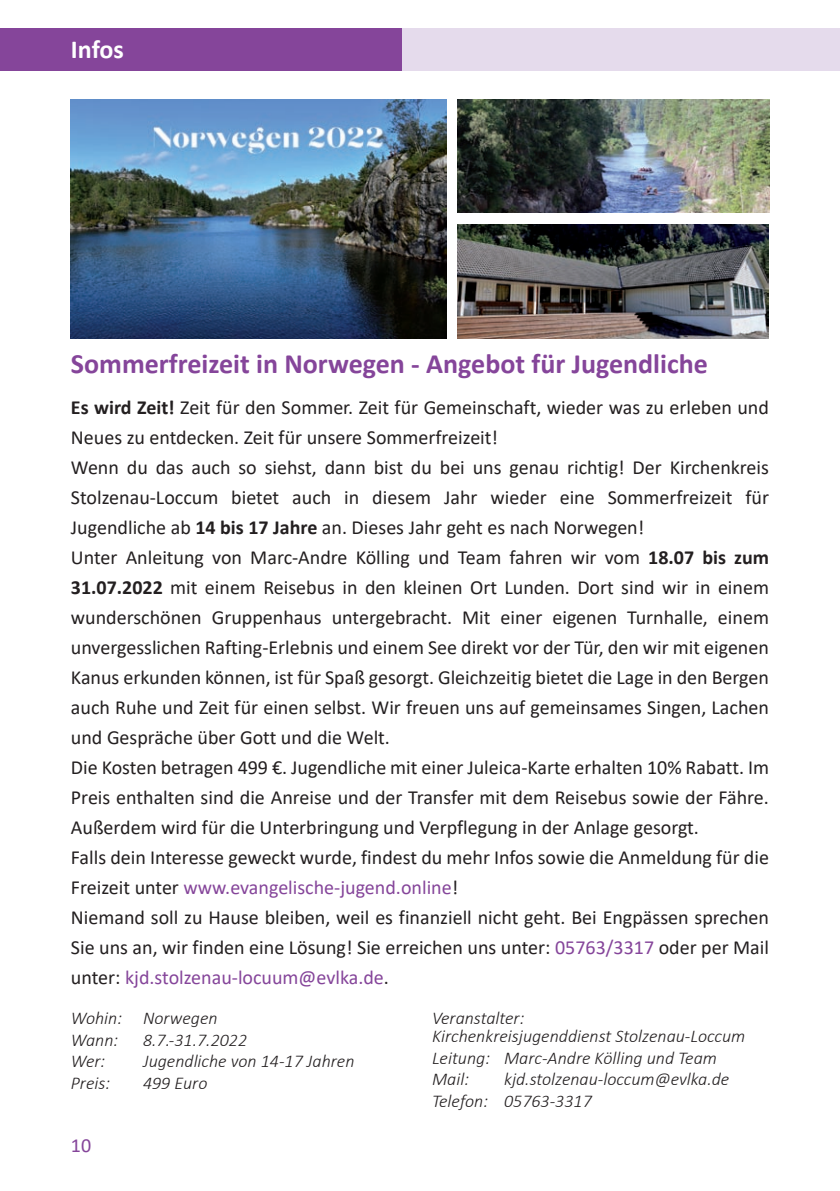
<style>
.page{position:relative;width:840px;height:1191px;background:#fff}
.page>*{position:absolute;margin:0;border:0;box-sizing:border-box;transform-origin:0 0}
.t1{font:700 28px "Calibri";color:#85459a}
.t2{font:700 26px "Calibri";letter-spacing:-.005em;color:#fff}
.t3{font:20px/30px "Calibri";color:#231f20}
.t4{font:20px "Calibri";color:#85459a}
.t5{font:italic 300 18px/21.6px "Calibri";color:#231f20}
.s1{font-weight:700}
.s2{color:#85459a}
</style>
<div class="page">
<div style="left:0;top:28px;width:403px;height:43px;background:#85459a"></div>
<div style="left:403px;top:28px;width:436px;height:43px;background:#e5dbec"></div>
<img style="left:71px;top:99px;width:375px;height:239px">
<img style="left:457px;top:99px;width:311px;height:114px">
<img style="left:457px;top:225px;width:310px;height:113px">
<h2 class="t2" style="left:71px;top:31px;width:54px">Infos</h2>
<h1 class="t1" style="left:71px;top:343px;width:638px">Sommerfreizeit in Norwegen - Angebot für Jugendliche</h1>
<p class="t3" style="left:71px;top:392px;width:699px"><span class="s1">Es wird Zeit!</span> Zeit für den Sommer. Zeit für Gemeinschaft, wieder was zu erleben und Neues zu entdecken. Zeit für unsere Sommerfreizeit!<br>Wenn du das auch so siehst, dann bist du bei uns genau richtig! Der Kirchenkreis Stolzenau-Loccum bietet auch in diesem Jahr wieder eine Sommerfreizeit für Jugendliche ab <span class="s1">14 bis 17 Jahre</span> an. Dieses Jahr geht es nach Norwegen!<br>Unter Anleitung von Marc-Andre Kölling und Team fahren wir vom <span class="s1">18.07 bis zum 31.07.2022</span> mit einem Reisebus in den kleinen Ort Lunden. Dort sind wir in einem wunderschönen Gruppenhaus untergebracht. Mit einer eigenen Turnhalle, einem unvergesslichen Rafting-Erlebnis und einem See direkt vor der Tür, den wir mit eigenen Kanus erkunden können, ist für Spaß gesorgt. Gleichzeitig bietet die Lage in den Bergen auch Ruhe und Zeit für einen selbst. Wir freuen uns auf gemeinsames Singen, Lachen und Gespräche über Gott und die Welt.<br>Die Kosten betragen 499 €. Jugendliche mit einer Juleica-Karte erhalten 10% Rabatt. Im Preis enthalten sind die Anreise und der Transfer mit dem Reisebus sowie der Fähre.<br>Außerdem wird für die Unterbringung und Verpflegung in der Anlage gesorgt.<br>Falls dein Interesse geweckt wurde, findest du mehr Infos sowie die Anmeldung für die Freizeit unter <span class="s2">www.evangelische-jugend.online</span>!<br>Niemand soll zu Hause bleiben, weil es finanziell nicht geht. Bei Engpässen sprechen Sie uns an, wir finden eine Lösung! Sie erreichen uns unter: <span class="s2">05763/3317</span> oder per Mail unter: <span class="s2">kjd.stolzenau-locuum@evlka.de</span>.</p>
<p class="t5" style="left:71px;top:1007px;width:148px">Wohin: Norwegen<br>Wann:</p>
<p class="t5" style="left:432px;top:1009px;width:314px;line-height:18px">Veranstalter:<br>Kirchenkreisjugenddienst Stolzenau-Loccum</p>
<p class="t5" style="left:432px;top:1047px;width:286px">Leitung: Marc-Andre Kölling und Team<br>Mail:</p>
<p class="t5" style="left:143px;top:1029px;width:106px">8.7.-31.7.2022</p>
<p class="t5" style="left:71px;top:1050px;width:36px">Wer:</p>
<p class="t5" style="left:143px;top:1050px;width:213px">Jugendliche von 14-17 Jahren</p>
<p class="t5" style="left:71px;top:1072px;width:41px">Preis:</p>
<p class="t5" style="left:143px;top:1072px;width:66px">499 Euro</p>
<p class="t5" style="left:432px;top:1068px;width:299px;text-indent:72px">kjd.stolzenau-loccum@evlka.de<br>Telefon: 05763-3317</p>
<p class="t4" style="left:71px;top:1131px;width:22px">10</p>
</div>
